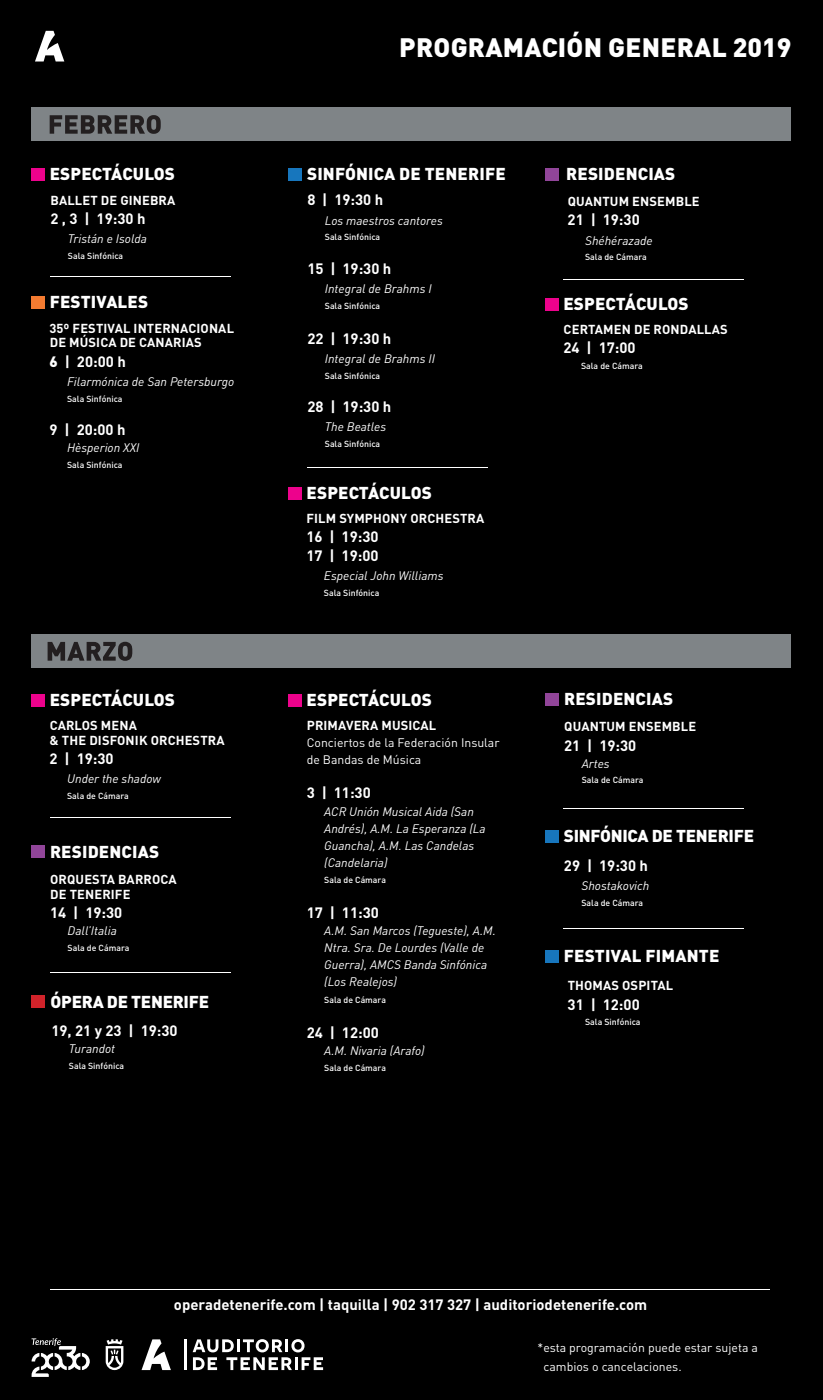
<style>
.page{position:relative;width:823px;height:1400px;background:#fff}
.page>*{position:absolute;margin:0;border:0;box-sizing:border-box;transform-origin:0 0}
.t1{font:900 26.34px "DIN Pro";letter-spacing:.01em;color:#fff}
.t2{font:900 17.06px "DIN Pro";letter-spacing:.01em;color:#fff}
.t3{font:900 17.06px "DIN Pro";letter-spacing:-.015em;color:#fff}
.t4{font:700 14.88px/19.2px "DIN";color:#fff}
.t5{font:700 12.86px/14.9px "DIN Pro";letter-spacing:.01em;color:#fff}
.t6{font:italic 12.25px/17.2px "DIN";color:#fff}
.t7{font:12.25px/17.2px "DIN";color:#fff}
.t8{font:500 8.75px "DIN";color:#fff}
.s1{font-family:"DIN Pro";font-weight:900}
</style>
<div class="page">
<div style="left:0;top:0;width:822px;height:1400px;background:#000"></div>
<div style="left:31px;top:108px;width:759px;height:33px;background:#7f8487"></div>
<svg style="left:50px;top:115px;width:111px;height:19px"></svg>
<hr style="left:51px;top:277px;width:180px;height:1px;background:#fff">
<hr style="left:51px;top:817px;width:180px;height:1px;background:#fff">
<hr style="left:563px;top:808px;width:181px;height:1px;background:#fff">
<hr style="left:563px;top:928px;width:181px;height:1px;background:#fff">
<hr style="left:51px;top:973px;width:180px;height:1px;background:#fff">
<hr style="left:51px;top:1289px;width:718px;height:1px;background:#fff">
<hr style="left:307px;top:467px;width:181px;height:1px;background:#fff">
<hr style="left:563px;top:279px;width:180px;height:1px;background:#fff">
<div style="left:32px;top:168px;width:13px;height:13px;background:#ed028c"></div>
<div style="left:32px;top:694px;width:13px;height:12px;background:#ed028c"></div>
<div style="left:288px;top:694px;width:14px;height:13px;background:#ed028c"></div>
<div style="left:545px;top:298px;width:14px;height:13px;background:#ed028c"></div>
<div style="left:545px;top:830px;width:14px;height:13px;background:#1776bd"></div>
<div style="left:545px;top:950px;width:14px;height:13px;background:#1776bd"></div>
<div style="left:32px;top:845px;width:13px;height:13px;background:#914599"></div>
<div style="left:32px;top:995px;width:13px;height:13px;background:#d1232a"></div>
<div style="left:288px;top:487px;width:14px;height:13px;background:#ed028c"></div>
<div style="left:288px;top:168px;width:14px;height:13px;background:#1776bd"></div>
<div style="left:32px;top:296px;width:13px;height:13px;background:#f47b31"></div>
<div style="left:545px;top:168px;width:14px;height:13px;background:#914599"></div>
<svg style="left:141px;top:1339px;width:30px;height:31px"></svg>
<hr style="left:184px;top:1339px;width:3px;height:31px;background:#fff">
<svg style="left:193px;top:1339px;width:130px;height:31px"></svg>
<svg style="left:31px;top:1338px;width:59px;height:39px"></svg>
<svg style="left:106px;top:1339px;width:17px;height:31px"></svg>
<svg style="left:35px;top:31px;width:29px;height:31px"></svg>
<div style="left:31px;top:635px;width:759px;height:33px;background:#7f8487"></div>
<div style="left:545px;top:693px;width:14px;height:13px;background:#914599"></div>
<svg style="left:48px;top:642px;width:84px;height:19px"></svg>
<h2 class="t2" style="left:50px;top:162px;width:127px">ESPECTÁCULOS</h2>
<p class="t5" style="left:50px;top:192px;width:126px">BALLET DE GINEBRA</p>
<p class="t4" style="left:50px;top:208px;width:97px">2 , 3 | 19:30 h</p>
<p class="t6" style="left:68px;top:230px;width:81px">Tristán e Isolda</p>
<p class="t8" style="left:68px;top:250px;width:57px">Sala Sinfónica</p>
<h2 class="t2" style="left:50px;top:291px;width:100px">FESTIVALES</h2>
<p class="t5" style="left:50px;top:320px;width:186px">35º FESTIVAL INTERNACIONAL<br>DE MÚSICA DE CANARIAS</p>
<p class="t4" style="left:50px;top:351px;width:78px"><span class="s1">6</span> | 20:00 h</p>
<p class="t6" style="left:67px;top:373px;width:168px">Filarmónica de San Petersburgo</p>
<p class="t8" style="left:67px;top:393px;width:57px">Sala Sinfónica</p>
<p class="t4" style="left:50px;top:419px;width:77px">9 | 20:00 h</p>
<p class="t6" style="left:67px;top:439px;width:74px">Hèsperion XXI</p>
<p class="t8" style="left:67px;top:459px;width:57px">Sala Sinfónica</p>
<h1 class="t1" style="left:399px;top:29px;width:393px">PROGRAMACIÓN GENERAL 2019</h1>
<h2 class="t2" style="left:307px;top:162px;width:200px">SINFÓNICA DE TENERIFE</h2>
<p class="t4" style="left:307px;top:190px;width:77px">8 | 19:30 h</p>
<p class="t6" style="left:325px;top:211px;width:119px">Los maestros cantores</p>
<p class="t8" style="left:325px;top:232px;width:57px">Sala Sinfónica</p>
<p class="t4" style="left:307px;top:258px;width:85px">15 | 19:30 h</p>
<p class="t6" style="left:325px;top:280px;width:108px">Integral de Brahms I</p>
<p class="t8" style="left:325px;top:300px;width:57px">Sala Sinfónica</p>
<p class="t4" style="left:307px;top:328px;width:85px">22 | 19:30 h</p>
<p class="t6" style="left:325px;top:350px;width:112px">Integral de Brahms II</p>
<p class="t8" style="left:325px;top:370px;width:57px">Sala Sinfónica</p>
<p class="t4" style="left:307px;top:396px;width:85px">28 | 19:30 h</p>
<p class="t6" style="left:325px;top:418px;width:63px">The Beatles</p>
<p class="t8" style="left:325px;top:438px;width:57px">Sala Sinfónica</p>
<h2 class="t2" style="left:306px;top:482px;width:127px">ESPECTÁCULOS</h2>
<p class="t5" style="left:306px;top:510px;width:179px">FILM SYMPHONY ORCHESTRA</p>
<p class="t4" style="left:306px;top:526px;width:74px">16 | 19:30<br>17 | 19:00</p>
<p class="t6" style="left:324px;top:567px;width:121px">Especial John Williams</p>
<p class="t8" style="left:324px;top:587px;width:57px">Sala Sinfónica</p>
<h2 class="t2" style="left:566px;top:162px;width:111px">RESIDENCIAS</h2>
<p class="t5" style="left:567px;top:194px;width:133px">QUANTUM ENSEMBLE</p>
<p class="t4" style="left:567px;top:210px;width:74px">21 | 19:30</p>
<p class="t6" style="left:585px;top:232px;width:69px">Shéhérazade</p>
<p class="t8" style="left:585px;top:252px;width:63px">Sala de Cámara</p>
<h2 class="t2" style="left:563px;top:292px;width:127px">ESPECTÁCULOS</h2>
<p class="t5" style="left:563px;top:322px;width:166px">CERTAMEN DE RONDALLAS</p>
<p class="t4" style="left:563px;top:338px;width:74px">24 | 17:00</p>
<p class="t8" style="left:581px;top:360px;width:63px">Sala de Cámara</p>
<h2 class="t2" style="left:50px;top:688px;width:127px">ESPECTÁCULOS</h2>
<h2 class="t2" style="left:306px;top:688px;width:127px">ESPECTÁCULOS</h2>
<p class="t5" style="left:50px;top:717px;width:176px">CARLOS MENA<br>&amp; THE DISFONIK ORCHESTRA</p>
<p class="t4" style="left:50px;top:748px;width:65px">2 | 19:30</p>
<p class="t6" style="left:67px;top:770px;width:95px">Under the shadow</p>
<p class="t8" style="left:67px;top:790px;width:63px">Sala de Cámara</p>
<h2 class="t2" style="left:50px;top:840px;width:111px">RESIDENCIAS</h2>
<p class="t5" style="left:50px;top:871px;width:128px">ORQUESTA BARROCA<br>DE TENERIFE</p>
<p class="t4" style="left:50px;top:903px;width:74px">14 | 19:30</p>
<p class="t6" style="left:68px;top:922px;width:51px">Dall’Italia</p>
<p class="t8" style="left:68px;top:942px;width:63px">Sala de Cámara</p>
<h2 class="t3" style="left:51px;top:990px;width:160px">ÓPERA DE TENERIFE</h2>
<p class="t4" style="left:51px;top:1020px;width:128px">19, 21 y 23 | 19:30</p>
<p class="t6" style="left:69px;top:1040px;width:48px">Turandot</p>
<p class="t8" style="left:69px;top:1060px;width:57px">Sala Sinfónica</p>
<p class="t5" style="left:307px;top:717px;width:131px">PRIMAVERA MUSICAL</p>
<p class="t7" style="left:307px;top:734px;width:194px">Conciertos de la Federación Insular de Bandas de Música</p>
<p class="t4" style="left:307px;top:783px;width:65px">3 | 11:30</p>
<p class="t6" style="left:324px;top:802px;width:163px">ACR Unión Musical Aida (San<br>Andrés), A.M. La Esperanza (La<br>Guancha), A.M. Las Candelas (Candelaria)</p>
<p class="t8" style="left:324px;top:874px;width:63px">Sala de Cámara</p>
<p class="t4" style="left:307px;top:902px;width:74px">17 | 11:30</p>
<p class="t6" style="left:324px;top:921px;width:173px">A.M. San Marcos (Tegueste), A.M.<br>Ntra. Sra. De Lourdes (Valle de<br>Guerra), AMCS Banda Sinfónica (Los Realejos)</p>
<p class="t8" style="left:324px;top:995px;width:63px">Sala de Cámara</p>
<p class="t4" style="left:307px;top:1022px;width:74px">24 | 12:00</p>
<p class="t6" style="left:324px;top:1042px;width:102px">A.M. Nivaria (Arafo)</p>
<p class="t8" style="left:324px;top:1062px;width:63px">Sala de Cámara</p>
<h2 class="t2" style="left:564px;top:688px;width:111px">RESIDENCIAS</h2>
<p class="t5" style="left:564px;top:719px;width:133px">QUANTUM ENSEMBLE</p>
<p class="t4" style="left:564px;top:735px;width:74px">21 | 19:30</p>
<p class="t6" style="left:581px;top:754px;width:29px">Artes</p>
<p class="t8" style="left:581px;top:775px;width:63px">Sala de Cámara</p>
<h2 class="t3" style="left:563px;top:825px;width:192px">SINFÓNICA DE TENERIFE</h2>
<p class="t4" style="left:564px;top:855px;width:85px">29 | 19:30 h</p>
<p class="t6" style="left:581px;top:877px;width:69px">Shostakovich</p>
<p class="t8" style="left:581px;top:897px;width:63px">Sala de Cámara</p>
<h2 class="t2" style="left:563px;top:944px;width:157px">FESTIVAL FIMANTE</h2>
<p class="t5" style="left:567px;top:978px;width:107px">THOMAS OSPITAL</p>
<p class="t4" style="left:567px;top:994px;width:74px">31 | 12:00</p>
<p class="t8" style="left:585px;top:1017px;width:57px">Sala Sinfónica</p>
<p class="t4" style="left:174px;top:1294px;width:475px">operadetenerife.com | taquilla | 902 317 327 | auditoriodetenerife.com</p>
<p class="t7" style="left:543px;top:1337px;width:216px;line-height:19.2px;text-indent:-6px">*esta programación puede estar sujeta a cambios o cancelaciones.</p>
</div>
